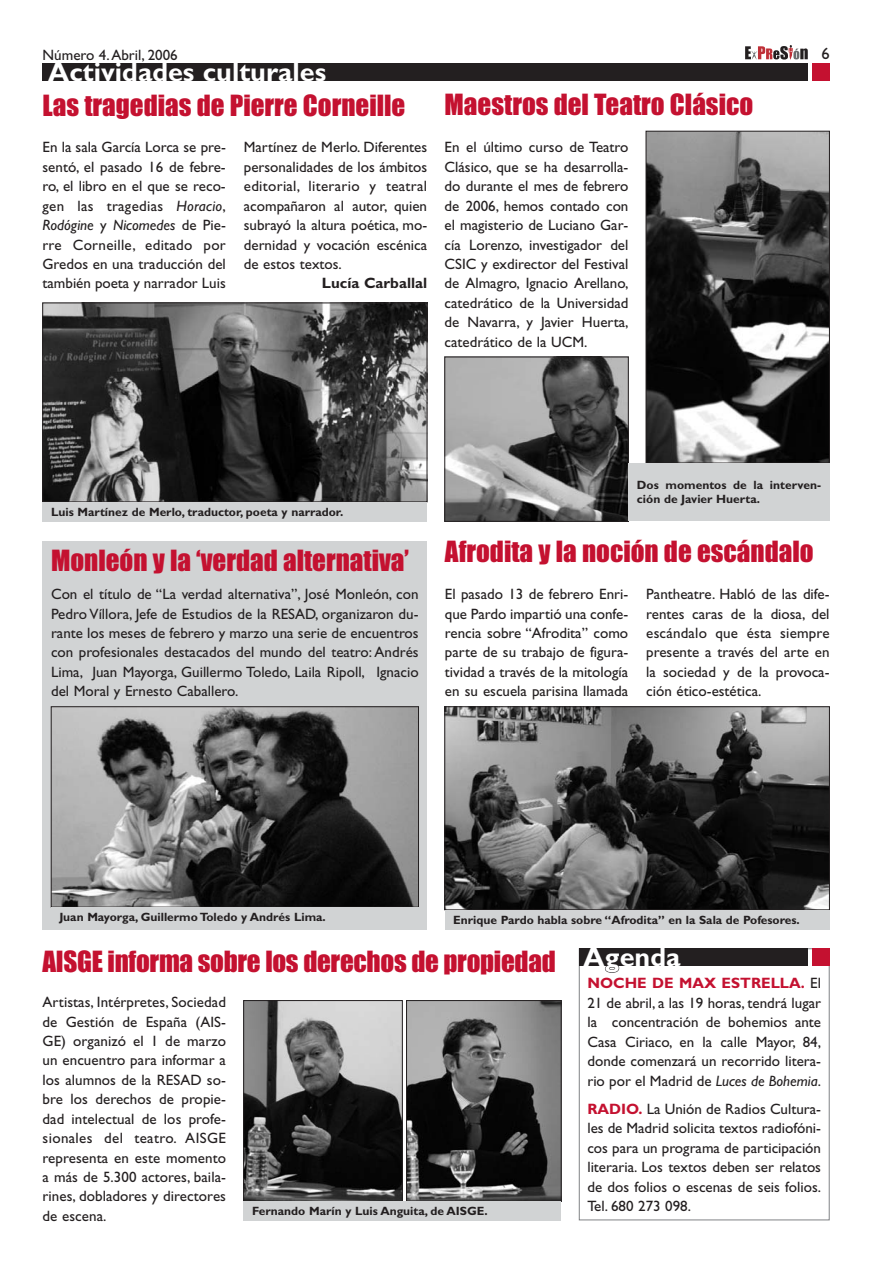
<style>
.page{position:relative;width:893px;height:1263px;background:#fff}
.page>*{position:absolute;margin:0;border:0;box-sizing:border-box;transform-origin:0 0}
.t1{font:27px "Impact";color:#c41130}
.t2{font:700 27px "Gill Sans";color:#fff}
.t3{font:16.5px "Gill Sans";color:#231f20}
.t4{font:15px/19.5px "Gill Sans";color:#231f20;text-align:justify}
.t5{font:700 15px "Gill Sans";color:#231f20}
.t6{font:700 12px/14.4px "Gill Sans";color:#231f20}
.s1{font-style:italic}
.s2{font-weight:700;color:#c41130}
</style>
<div class="page">
<img style="left:45px;top:305px;width:380px;height:195px">
<div style="left:43px;top:303px;width:384px;height:199px;border:1px solid #231f20"></div>
<div style="left:43px;top:541px;width:384px;height:388px;background:#d1d3d4"></div>
<div style="left:43px;top:64px;width:764px;height:17px;background:#231f20"></div>
<div style="left:812px;top:64px;width:17px;height:17px;background:#c41130"></div>
<svg style="left:745px;top:45px;width:62px;height:15px"></svg>
<div style="left:579px;top:948px;width:250px;height:272px;border:1px solid #808285"></div>
<div style="left:579px;top:948px;width:228px;height:18px;background:#231f20"></div>
<img style="left:446px;top:709px;width:381px;height:199px">
<div style="left:444px;top:707px;width:385px;height:203px;border:1px solid #231f20"></div>
<img style="left:446px;top:359px;width:180px;height:160px">
<div style="left:444px;top:357px;width:184px;height:164px;border:1px solid #231f20"></div>
<img style="left:53px;top:709px;width:363px;height:196px">
<div style="left:51px;top:707px;width:367px;height:200px;border:1px solid #231f20"></div>
<img style="left:648px;top:133px;width:179px;height:328px">
<div style="left:646px;top:131px;width:183px;height:332px;border:1px solid #231f20"></div>
<img style="left:245px;top:1002px;width:155px;height:198px">
<div style="left:243px;top:1000px;width:159px;height:202px;border:1px solid #231f20"></div>
<img style="left:408px;top:1002px;width:151px;height:197px">
<div style="left:406px;top:1000px;width:155px;height:201px;border:1px solid #231f20"></div>
<div style="left:628px;top:463px;width:201px;height:58px;background:#d1d3d4"></div>
<div style="left:243px;top:1201px;width:318px;height:20px;background:#d1d3d4"></div>
<div style="left:444px;top:910px;width:385px;height:19px;background:#d1d3d4"></div>
<div style="left:43px;top:502px;width:384px;height:19px;background:#d1d3d4"></div>
<div style="left:812px;top:948px;width:17px;height:18px;background:#c41130"></div>
<p class="t4" style="left:43px;top:46px;width:137px">Número 4.Abril, 2006</p>
<p class="t3" style="left:821px;top:48px;width:10px">6</p>
<h1 class="t2" style="left:48px;top:63px;width:279px">Actividades culturales</h1>
<h1 class="t1" style="left:43px;top:97px;width:364px">Las tragedias de Pierre Corneille</h1>
<p class="t4" style="left:43px;top:139px;width:185px">En la sala García Lorca se pre&shy;sentó, el pasado 16 de febre&shy;ro, el libro en el que se reco&shy;gen las tragedias <span class="s1">Horacio</span>, <span class="s1">Rodógine</span> y <span class="s1">Nicomedes</span> de Pie&shy;rre Corneille, editado por Gredos en una traducción del también poeta y narrador Luis</p>
<p class="t4" style="left:244px;top:139px;width:185px">Martínez de Merlo. Diferentes personalidades de los ámbitos editorial, literario y teatral acompañaron al autor, quien subrayó la altura poética, mo&shy;dernidad y vocación escénica de estos textos.</p>
<p class="t5" style="left:322px;top:278px;width:107px">Lucía Carballal</p>
<h1 class="t1" style="left:444px;top:96px;width:310px">Maestros del Teatro Clásico</h1>
<p class="t4" style="left:444px;top:139px;width:185px">En el último curso de Teatro Clásico, que se ha desarrolla&shy;do durante el mes de febrero de 2006, hemos contado con el magisterio de Luciano Gar&shy;cía Lorenzo, investigador del CSIC y exdirector del Festival de Almagro, Ignacio Arellano, catedrático de la Universidad de Navarra, y Javier Huerta, catedrático de la UCM.</p>
<p class="t6" style="left:51px;top:506px;width:294px">Luis Martínez de Merlo, traductor, poeta y narrador.</p>
<h1 class="t1" style="left:51px;top:551px;width:359px">Monleón y la ‘verdad alternativa’</h1>
<p class="t4" style="left:51px;top:586px;width:369px">Con el título de “La verdad alternativa”, José Monleón, con Pedro Víllora, Jefe de Estudios de la RESAD, organizaron du&shy;rante los meses de febrero y marzo una serie de encuentros con profesionales destacados del mundo del teatro: Andrés Lima, Juan Mayorga, Guillermo Toledo, Laila Ripoll, Ignacio del Moral y Ernesto Caballero.</p>
<p class="t6" style="left:637px;top:479px;width:185px">Dos momentos de la interven&shy;ción de Javier Huerta.</p>
<h1 class="t1" style="left:445px;top:543px;width:370px">Afrodita y la noción de escándalo</h1>
<p class="t4" style="left:445px;top:586px;width:185px">El pasado 13 de febrero Enri&shy;que Pardo impartió una confe&shy;rencia sobre “Afrodita” como parte de su trabajo de figura&shy;tividad a través de la mitología en su escuela parisina llamada</p>
<p class="t4" style="left:646px;top:586px;width:185px">Pantheatre. Habló de las dife&shy;rentes caras de la diosa, del escándalo que ésta siempre presente a través del arte en la sociedad y de la provoca&shy;ción ético-estética.</p>
<p class="t6" style="left:60px;top:911px;width:268px">Juan Mayorga, Guillermo Toledo y Andrés Lima.</p>
<p class="t6" style="left:453px;top:914px;width:348px">Enrique Pardo habla sobre “Afrodita” en la Sala de Pofesores.</p>
<h1 class="t1" style="left:43px;top:953px;width:514px">AISGE informa sobre los derechos de propiedad</h1>
<p class="t4" style="left:43px;top:994px;width:185px">Artistas, Intérpretes, Sociedad de Gestión de España (AIS-GE) organizó el 1 de marzo un encuentro para informar a los alumnos de la RESAD so&shy;bre los derechos de propie&shy;dad intelectual de los profe&shy;sionales del teatro. AISGE representa en este momento a más de 5.300 actores, baila&shy;rines, dobladores y directores de escena.</p>
<p class="t6" style="left:252px;top:1205px;width:237px">Fernando Marín y Luis Anguita, de AISGE.</p>
<h1 class="t2" style="left:583px;top:948px;width:98px">Agenda</h1>
<p class="t4" style="left:587px;top:975px;width:235px"><span class="s2">NOCHE DE MAX ESTRELLA.</span> El 21 de abril, a las 19 horas, tendrá lugar la concentración de bohemios ante Casa Ciriaco, en la calle Mayor, 84, donde comenzará un recorrido litera&shy;rio por el Madrid de <span class="s1">Luces de Bohemia</span>.</p>
<p class="t4" style="left:587px;top:1100px;width:235px"><span class="s2">RADIO.</span> La Unión de Radios Cultura&shy;les de Madrid solicita textos radiofóni&shy;cos para un programa de participación literaria. Los textos deben ser relatos de dos folios o escenas de seis folios.<br>Tel. 680 273 098.</p>
</div>
